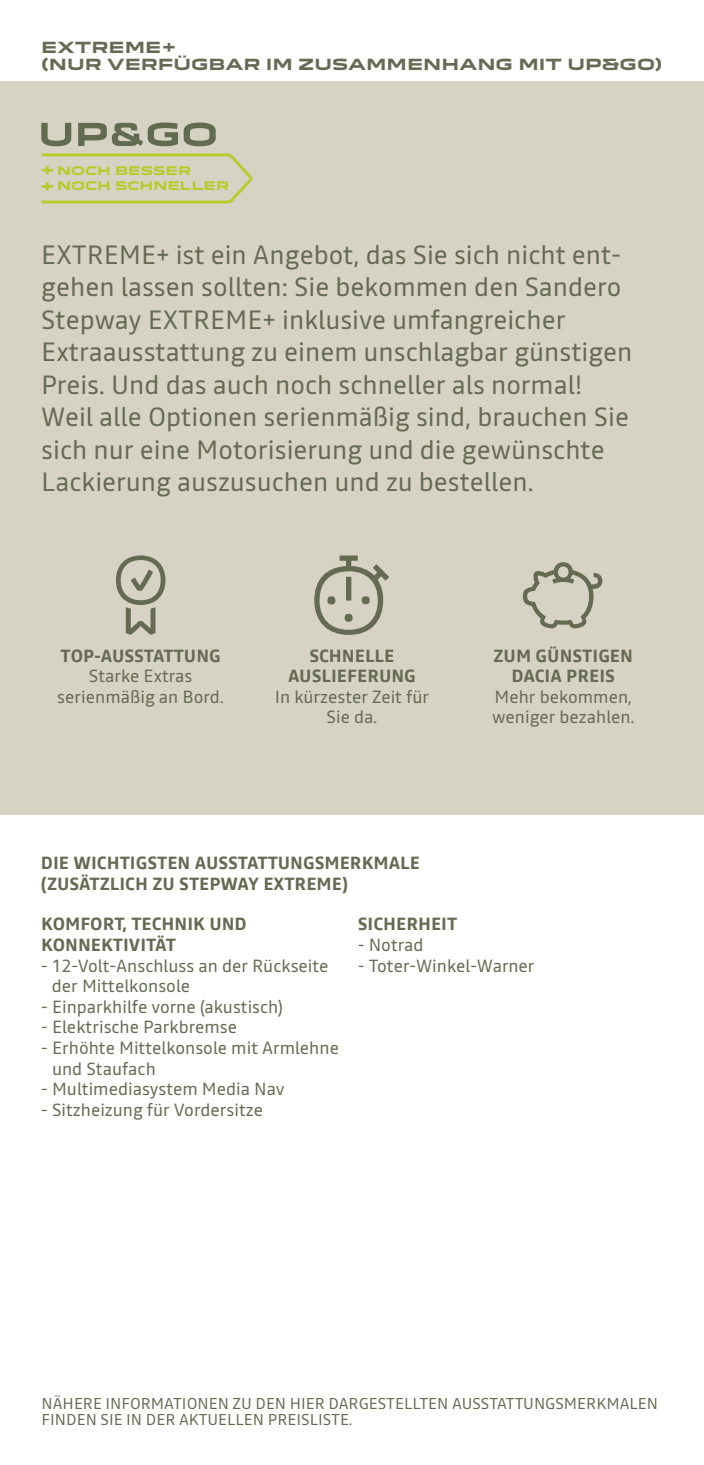
<style>
.page{position:relative;width:704px;height:1465px;background:#fff}
.page>*{position:absolute;margin:0;border:0;box-sizing:border-box;transform-origin:0 0}
.t1{font:26.25px/32.5px "Read";color:#646b52}
.t2{font:17.5px/20.6px "Read";color:#646b52}
.t3{font:700 17.5px/20.6px "Read";color:#646b52;text-align:center}
.t4{font:15.62px/15.6px "Read";color:#646b52}
.t5{font:700 15px/17.5px "Dacia Block Extended";color:#646b52}
.t6{font:11.56px/15.3px "Dacia Block Variable";color:#b4cd29}
</style>
<div class="page">
<div style="left:0;top:81px;width:703px;height:734px;background:#d6d2c4"></div>
<svg style="left:41px;top:123px;width:30px;height:23px"></svg>
<svg style="left:78px;top:122px;width:137px;height:24px"></svg>
<svg style="left:523px;top:562px;width:79px;height:66px"></svg>
<svg style="left:314px;top:555px;width:75px;height:80px"></svg>
<svg style="left:116px;top:555px;width:49px;height:80px"></svg>
<svg style="left:41px;top:153px;width:211px;height:50px"></svg>
<p class="t5" style="left:41px;top:39px;width:622px">EXTREME+<br>(NUR VERFÜGBAR IM ZUSAMMENHANG MIT UP&amp;GO)</p>
<p class="t6" style="left:57px;top:163px;width:173px">NOCH BESSER<br>NOCH SCHNELLER</p>
<p class="t1" style="left:41px;top:238px;width:592px">EXTREME+ ist ein Angebot, das Sie sich nicht ent&shy;gehen lassen sollten: Sie bekommen den Sandero Stepway EXTREME+ inklusive umfangreicher Extraausstattung zu einem unschlagbar günstigen Preis. Und das auch noch schneller als normal!<br>Weil alle Optionen serienmäßig sind, brauchen Sie sich nur eine Motorisierung und die gewünschte Lackierung auszusuchen und zu bestellen.</p>
<p class="t3" style="left:61px;top:645px;width:162px">TOP-AUSSTATTUNG</p>
<p class="t2" style="left:57px;top:666px;width:168px;text-align:center">Starke Extras serienmäßig an Bord.</p>
<p class="t3" style="left:288px;top:645px;width:129px">SCHNELLE<br>AUSLIEFERUNG</p>
<p class="t2" style="left:275px;top:686px;width:155px;text-align:center">In kürzester Zeit für<br>Sie da.</p>
<p class="t3" style="left:493px;top:645px;width:141px">ZUM GÜNSTIGEN<br>DACIA PREIS</p>
<p class="t2" style="left:491px;top:686px;width:144px">Mehr bekommen, weniger bezahlen.</p>
<p class="t3" style="left:41px;top:852px;width:380px;text-align:left">DIE WICHTIGSTEN AUSSTATTUNGSMERKMALE (ZUSÄTZLICH ZU STEPWAY EXTREME)</p>
<p class="t3" style="left:41px;top:913px;width:207px;text-align:left">KOMFORT, TECHNIK UND<br>KONNEKTIVITÄT</p>
<p class="t2" style="left:52px;top:955px;width:278px;text-indent:-11px">- 12-Volt-Anschluss an der Rückseite der Mittelkonsole</p>
<p class="t2" style="left:41px;top:996px;width:243px">- Einparkhilfe vorne (akustisch)</p>
<p class="t2" style="left:41px;top:1017px;width:197px">- Elektrische Parkbremse</p>
<p class="t2" style="left:52px;top:1037px;width:288px;text-indent:-11px">- Erhöhte Mittelkonsole mit Armlehne und Staufach</p>
<p class="t2" style="left:41px;top:1079px;width:245px">- Multimediasystem Media Nav</p>
<p class="t2" style="left:41px;top:1099px;width:223px">- Sitzheizung für Vordersitze</p>
<p class="t3" style="left:357px;top:913px;width:101px">SICHERHEIT</p>
<p class="t2" style="left:357px;top:934px;width:67px">- Notrad</p>
<p class="t2" style="left:357px;top:955px;width:178px">- Toter-Winkel-Warner</p>
<p class="t4" style="left:41px;top:1395px;width:617px">NÄHERE INFORMATIONEN ZU DEN HIER DARGESTELLTEN AUSSTATTUNGSMERKMALEN<br>FINDEN SIE IN DER AKTUELLEN PREISLISTE.</p>
</div>
